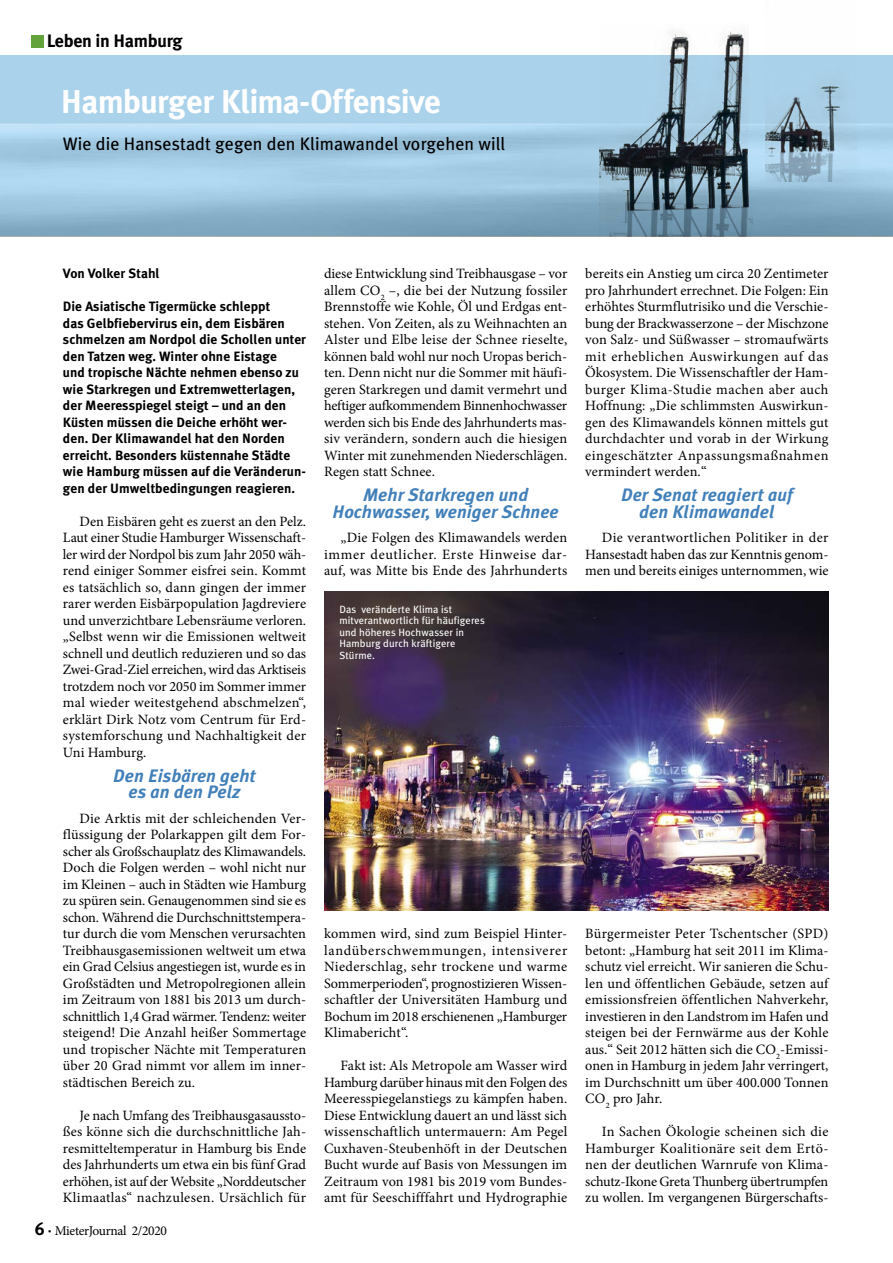
<style>
.page{position:relative;width:893px;height:1263px;background:#fff}
.page>*{position:absolute;margin:0;border:0;box-sizing:border-box;transform-origin:0 0}
.HEADLINE{font:700 33px "Meta Plus";letter-spacing:-.02em;color:#fff}
.Zwischenzeile_Titel{font:italic 700 18px/16.5px "Meta Plus";letter-spacing:.005em;color:#4280ba;text-align:center}
.SUBHEADLINE{font:18px "Meta Plus";letter-spacing:.005em;color:#000}
.t1{font:700 18px "Meta Plus";letter-spacing:-.015em;color:#000}
.Fliesstext{font:14.25px/16.5px "Minion Pro";letter-spacing:.005em;color:#000;text-align:justify}
.VORSPANN_SPALTE{font:700 13.5px/16.5px "Meta Plus";letter-spacing:.005em;color:#000}
.t2{font:13.5px "Minion Pro";letter-spacing:-.025em;color:#000}
.BU_Linksbündig_Schwa{font:10.5px/11.4px "Meta Plus";letter-spacing:.01em;color:#fff}
.s1{font-family:"Meta Plus";font-weight:700;font-size:18px}
.s2{font-family:"Meta Plus";font-weight:700}
</style>
<div class="page">
<img style="left:324px;top:591px;width:504px;height:319px">
<div style="left:31px;top:35px;width:12px;height:12px;background:#62a43b"></div>
<div style="left:0;top:55px;width:893px;height:181px;background:#abd2eb"></div>
<img style="left:0;top:123px;width:893px;height:113px">
<img style="left:600px;top:30px;width:149px;height:141px">
<img style="left:600px;top:171px;width:153px;height:65px">
<img style="left:774px;top:82px;width:71px;height:34px">
<img style="left:766px;top:116px;width:93px;height:66px">
<p class="t1" style="left:47px;top:31px;width:137px">Leben in Hamburg</p>
<p class="HEADLINE" style="left:61px;top:83px;width:381px">Hamburger Klima-Offensive</p>
<p class="SUBHEADLINE" style="left:63px;top:134px;width:444px">Wie die Hansestadt gegen den Klimawandel vorgehen will</p>
<p class="VORSPANN_SPALTE" style="left:63px;top:265px;width:98px">Von Volker Stahl</p>
<p class="VORSPANN_SPALTE" style="left:63px;top:298px;width:245px">Die Asiatische Tigermücke schleppt<br>das Gelbfiebervirus ein, dem Eisbären schmelzen am Nordpol die Schollen unter den Tatzen weg. Winter ohne Eistage<br>und tropische Nächte nehmen ebenso zu wie Starkregen und Extremwetterlagen, der Meeresspiegel steigt – und an den Küsten müssen die Deiche erhöht wer&shy;den. Der Klimawandel hat den Norden erreicht. Besonders küstennahe Städte wie Hamburg müssen auf die Veränderun&shy;gen der Umweltbedingungen reagieren.</p>
<p class="Fliesstext" style="left:63px;top:513px;width:245px;text-indent:16px">Den Eisbären geht es zuerst an den Pelz.<br>Laut einer Studie Hamburger Wissenschaft&shy;ler wird der Nordpol bis zum Jahr 2050 wäh&shy;rend einiger Sommer eisfrei sein. Kommt es tatsächlich so, dann gingen der immer rarer werden Eisbärpopulation Jagdreviere und unverzichtbare Lebensräume verloren. „Selbst wenn wir die Emissionen weltweit schnell und deutlich reduzieren und so das Zwei-Grad-Ziel erreichen, wird das Arktiseis trotzdem noch vor 2050 im Sommer immer mal wieder weitestgehend abschmelzen“, erklärt Dirk Notz vom Centrum für Erd&shy;systemforschung und Nachhaltigkeit der Uni Hamburg.</p>
<p class="Zwischenzeile_Titel" style="left:113px;top:767px;width:144px">Den Eisbären geht es an den Pelz</p>
<p class="Fliesstext" style="left:63px;top:810px;width:245px;text-indent:16px">Die Arktis mit der schleichenden Ver&shy;flüssigung der Polarkappen gilt dem For&shy;scher als Großschauplatz des Klimawandels.<br>Doch die Folgen werden – wohl nicht nur im Kleinen – auch in Städten wie Hamburg zu spüren sein. Genaugenommen sind sie es schon. Während die Durchschnittstempera&shy;tur durch die vom Menschen verursachten Treibhausgasemissionen weltweit um etwa ein Grad Celsius angestiegen ist, wurde es in Großstädten und Metropolregionen allein im Zeitraum von 1881 bis 2013 um durch&shy;schnittlich 1,4 Grad wärmer. Tendenz: weiter steigend! Die Anzahl heißer Sommertage und tropischer Nächte mit Temperaturen über 20 Grad nimmt vor allem im inner&shy;städtischen Bereich zu.</p>
<p class="Fliesstext" style="left:63px;top:1107px;width:245px;text-indent:16px">Je nach Umfang des Treibhausgasaussto&shy;ßes könne sich die durchschnittliche Jah&shy;resmitteltemperatur in Hamburg bis Ende des Jahrhunderts um etwa ein bis fünf Grad erhöhen, ist auf der Website „Norddeutscher Klimaatlas“ nachzulesen. Ursächlich für</p>
<p class="t2" style="left:35px;top:1222px;width:134px"><span class="s1">6</span> <span class="s2">·</span> MieterJournal 2/2020</p>
<p class="Fliesstext" style="left:324px;top:266px;width:245px">diese Entwicklung sind Treibhausgase – vor allem CO<sub>2</sub> –, die bei der Nutzung fossiler Brennstoffe wie Kohle, Öl und Erdgas ent&shy;stehen. Von Zeiten, als zu Weihnachten an Alster und Elbe leise der Schnee rieselte, können bald wohl nur noch Uropas berich&shy;ten. Denn nicht nur die Sommer mit häufi&shy;geren Starkregen und damit vermehrt und heftiger aufkommendem Binnenhochwasser werden sich bis Ende des Jahrhunderts mas&shy;siv verändern, sondern auch die hiesigen Winter mit zunehmenden Niederschlägen.<br>Regen statt Schnee.</p>
<p class="Zwischenzeile_Titel" style="left:333px;top:487px;width:228px">Mehr Starkregen und<br>Hochwasser, weniger Schnee</p>
<p class="Fliesstext" style="left:324px;top:530px;width:245px;text-indent:16px">„Die Folgen des Klimawandels werden immer deutlicher. Erste Hinweise dar&shy;auf, was Mitte bis Ende des Jahrhunderts</p>
<p class="BU_Linksbündig_Schwa" style="left:339px;top:603px;width:147px">Das veränderte Klima ist mitverantwortlich für häufigeres und höheres Hochwasser in<br>Hamburg durch kräftigere<br>Stürme.</p>
<p class="Fliesstext" style="left:585px;top:266px;width:245px">bereits ein Anstieg um circa 20 Zentimeter pro Jahrhundert errechnet. Die Folgen: Ein erhöhtes Sturmflutrisiko und die Verschie&shy;bung der Brackwasserzone – der Mischzone von Salz- und Süßwasser – stromaufwärts mit erheblichen Auswirkungen auf das Ökosystem. Die Wissenschaftler der Ham&shy;burger Klima-Studie machen aber auch Hoffnung: „Die schlimmsten Auswirkun&shy;gen des Klimawandels können mittels gut durchdachter und vorab in der Wirkung eingeschätzter Anpassungsmaßnahmen vermindert werden.“</p>
<p class="Zwischenzeile_Titel" style="left:621px;top:487px;width:173px">Der Senat reagiert auf den Klimawandel</p>
<p class="Fliesstext" style="left:585px;top:530px;width:245px;text-indent:16px">Die verantwortlichen Politiker in der Hansestadt haben das zur Kenntnis genom&shy;men und bereits einiges unternommen, wie</p>
<p class="Fliesstext" style="left:324px;top:926px;width:245px">kommen wird, sind zum Beispiel Hinter&shy;landüberschwemmungen, intensiverer Niederschlag, sehr trockene und warme Sommerperioden“, prognostizieren Wissen&shy;schaftler der Universitäten Hamburg und Bochum im 2018 erschienenen „Hamburger Klimabericht“.</p>
<p class="Fliesstext" style="left:324px;top:1058px;width:245px;text-indent:16px">Fakt ist: Als Metropole am Wasser wird Hamburg darüber hinaus mit den Folgen des Meeresspiegelanstiegs zu kämpfen haben.<br>Diese Entwicklung dauert an und lässt sich wissenschaftlich untermauern: Am Pegel Cuxhaven-Steubenhöft in der Deutschen Bucht wurde auf Basis von Messungen im Zeitraum von 1981 bis 2019 vom Bundes&shy;amt für Seeschifffahrt und Hydrographie</p>
<p class="Fliesstext" style="left:585px;top:926px;width:246px">Bürgermeister Peter Tschentscher (SPD) betont: „Hamburg hat seit 2011 im Klima&shy;schutz viel erreicht. Wir sanieren die Schu&shy;len und öffentlichen Gebäude, setzen auf emissionsfreien öffentlichen Nahverkehr, investieren in den Landstrom im Hafen und steigen bei der Fernwärme aus der Kohle aus.“ Seit 2012 hätten sich die CO<sub>2</sub>-Emissi&shy;onen in Hamburg in jedem Jahr verringert, im Durchschnitt um über 400.000 Tonnen CO<sub>2</sub> pro Jahr.</p>
<p class="Fliesstext" style="left:585px;top:1124px;width:245px;text-indent:16px">In Sachen Ökologie scheinen sich die Hamburger Koalitionäre seit dem Ertö&shy;nen der deutlichen Warnrufe von Klima&shy;schutz-Ikone Greta Thunberg übertrumpfen zu wollen. Im vergangenen Bürgerschafts-</p>
</div>
